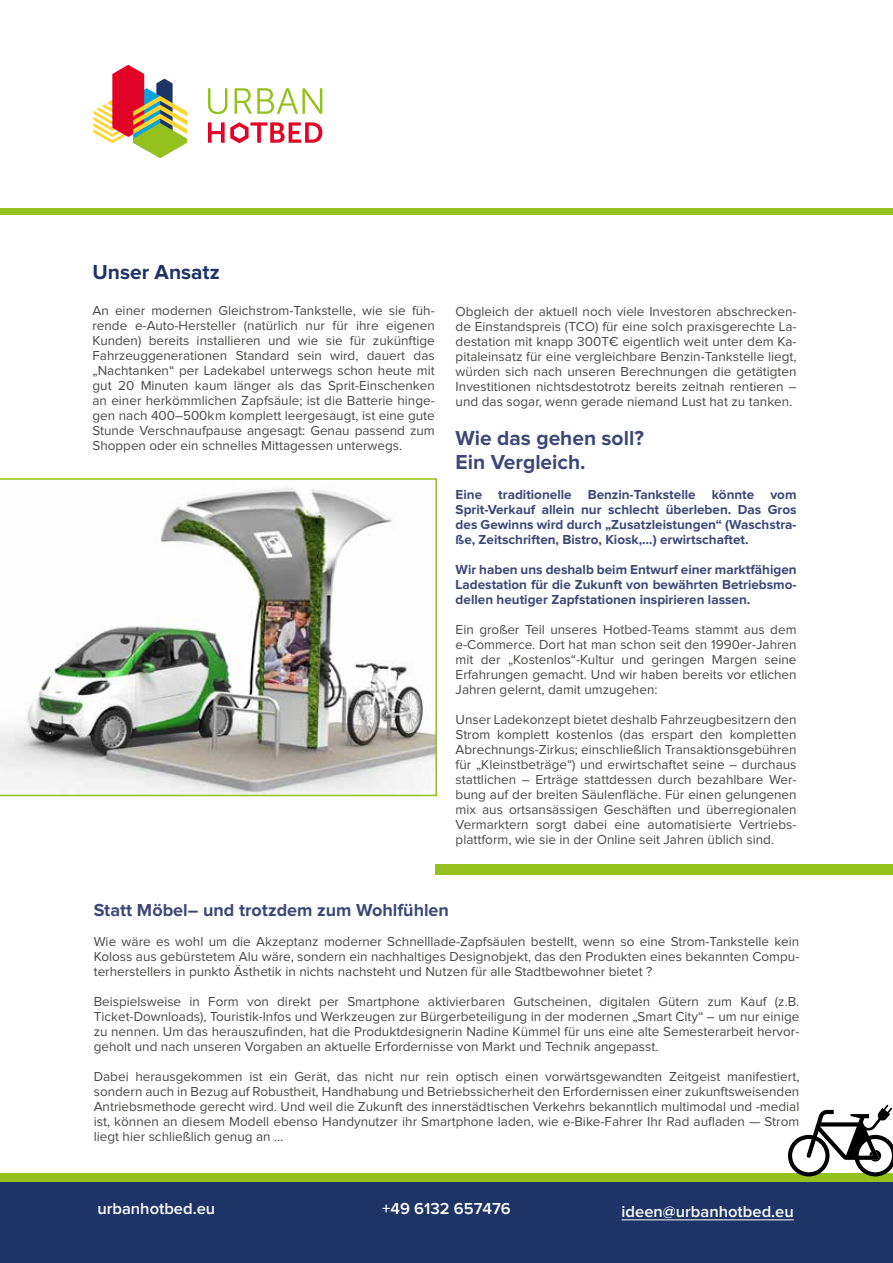
<style>
.page{position:relative;width:893px;height:1263px;background:#fff}
.page>*{position:absolute;margin:0;border:0;box-sizing:border-box;transform-origin:0 0}
.t1{font:700 21px/24px "Proxima Nova";color:#3d4878}
.t2{font:700 21px "Proxima Nova";color:#1e3467}
.t3{font:700 18px "Proxima Nova";color:#3d4878}
.t4{font:600 16.5px "Proxima Nova";color:#fff}
.t5{font:13.5px/15px "Proxima Nova";color:#484847;text-align:justify}
.t6{font:700 13.5px/15px "Proxima Nova";color:#3d4878;text-align:justify}
</style>
<div class="page">
<div style="left:0;top:1182px;width:893px;height:81px;background:#1e3467"></div>
<div style="left:0;top:208px;width:893px;height:7px;background:#94c11e"></div>
<div style="left:0;top:1174px;width:893px;height:8px;background:#94c11e"></div>
<hr style="left:622px;top:1219px;width:172px;height:1px;background:#fff">
<svg style="left:208px;top:88px;width:19px;height:26px"></svg>
<svg style="left:235px;top:88px;width:87px;height:26px"></svg>
<svg style="left:208px;top:122px;width:114px;height:21px"></svg>
<svg style="left:94px;top:65px;width:93px;height:93px"></svg>
<img style="left:0;top:478px;width:437px;height:318px">
<div style="left:436px;top:864px;width:457px;height:10px;background:#94c11e"></div>
<svg style="left:788px;top:1105px;width:105px;height:71px"></svg>
<h1 class="t2" style="left:92px;top:262px;width:129px">Unser Ansatz</h1>
<p class="t5" style="left:92px;top:304px;width:344px">An einer modernen Gleichstrom-Tankstelle, wie sie füh&shy;rende e-Auto-Hersteller (natürlich nur für ihre eigenen Kunden) bereits installieren und wie sie für zukünftige Fahrzeuggenerationen Standard sein wird, dauert das „Nachtanken“ per Ladekabel unterwegs schon heute mit gut 20 Minuten kaum länger als das Sprit-Einschenken an einer herkömmlichen Zapfsäule; ist die Batterie hinge&shy;gen nach 400–500km komplett leergesaugt, ist eine gute Stunde Verschnaufpause angesagt: Genau passend zum Shoppen oder ein schnelles Mittagessen unterwegs.</p>
<p class="t5" style="left:456px;top:304px;width:342px">Obgleich der aktuell noch viele Investoren abschrecken&shy;de Einstandspreis (TCO) für eine solch praxisgerechte La&shy;destation mit knapp 300T€ eigentlich weit unter dem Ka&shy;pitaleinsatz für eine vergleichbare Benzin-Tankstelle liegt, würden sich nach unseren Berechnungen die getätigten Investitionen nichtsdestotrotz bereits zeitnah rentieren – und das sogar, wenn gerade niemand Lust hat zu tanken.</p>
<h1 class="t1" style="left:456px;top:427px;width:190px">Wie das gehen soll?<br>Ein Vergleich.</h1>
<p class="t6" style="left:456px;top:487px;width:342px">Eine traditionelle Benzin-Tankstelle könnte vom Sprit-Verkauf allein nur schlecht überleben. Das Gros des Gewinns wird durch „Zusatzleistungen“ (Waschstra&shy;ße, Zeitschriften, Bistro, Kiosk,…) erwirtschaftet.</p>
<p class="t6" style="left:456px;top:562px;width:342px">Wir haben uns deshalb beim Entwurf einer marktfähigen Ladestation für die Zukunft von bewährten Betriebsmo&shy;dellen heutiger Zapfstationen inspirieren lassen.</p>
<p class="t5" style="left:456px;top:622px;width:342px">Ein großer Teil unseres Hotbed-Teams stammt aus dem e-Commerce. Dort hat man schon seit den 1990er-Jahren mit der „Kostenlos“-Kultur und geringen Margen seine Erfahrungen gemacht. Und wir haben bereits vor etlichen Jahren gelernt, damit umzugehen:</p>
<p class="t5" style="left:456px;top:712px;width:342px">Unser Ladekonzept bietet deshalb Fahrzeugbesitzern den Strom komplett kostenlos (das erspart den kompletten Abrechnungs-Zirkus; einschließlich Transaktionsgebühren für „Kleinstbeträge“) und erwirtschaftet seine – durchaus stattlichen – Erträge stattdessen durch bezahlbare Wer&shy;bung auf der breiten Säulenfläche. Für einen gelungenen mix aus ortsansässigen Geschäften und überregionalen Vermarktern sorgt dabei eine automatisierte Vertriebs&shy;plattform, wie sie in der Online seit Jahren üblich sind.</p>
<h2 class="t3" style="left:94px;top:901px;width:357px">Statt Möbel– und trotzdem zum Wohlfühlen</h2>
<p class="t5" style="left:94px;top:934px;width:707px">Wie wäre es wohl um die Akzeptanz moderner Schnelllade-Zapfsäulen bestellt, wenn so eine Strom-Tankstelle kein Koloss aus gebürstetem Alu wäre, sondern ein nachhaltiges Designobjekt, das den Produkten eines bekannten Compu&shy;terherstellers in punkto Ästhetik in nichts nachsteht und Nutzen für alle Stadtbewohner bietet ?</p>
<p class="t5" style="left:94px;top:994px;width:707px">Beispielsweise in Form von direkt per Smartphone aktivierbaren Gutscheinen, digitalen Gütern zum Kauf (z.B.<br>Ticket-Downloads), Touristik-Infos und Werkzeugen zur Bürgerbeteiligung in der modernen „Smart City“ – um nur einige zu nennen. Um das herauszufinden, hat die Produktdesignerin Nadine Kümmel für uns eine alte Semesterarbeit hervor&shy;geholt und nach unseren Vorgaben an aktuelle Erfordernisse von Markt und Technik angepasst.</p>
<p class="t5" style="left:94px;top:1069px;width:707px">Dabei herausgekommen ist ein Gerät, das nicht nur rein optisch einen vorwärtsgewandten Zeitgeist manifestiert, sondern auch in Bezug auf Robustheit, Handhabung und Betriebssicherheit den Erfordernissen einer zukunftsweisenden Antriebsmethode gerecht wird. Und weil die Zukunft des innerstädtischen Verkehrs bekanntlich multimodal und -medial ist, können an diesem Modell ebenso Handynutzer ihr Smartphone laden, wie e-Bike-Fahrer Ihr Rad aufladen — Strom liegt hier schließlich genug an …</p>
<p class="t4" style="left:97px;top:1201px;width:119px">urbanhotbed.eu</p>
<p class="t4" style="left:382px;top:1201px;width:130px">+49 6132 657476</p>
<p class="t4" style="left:622px;top:1204px;width:174px">ideen@urbanhotbed.eu</p>
</div>
